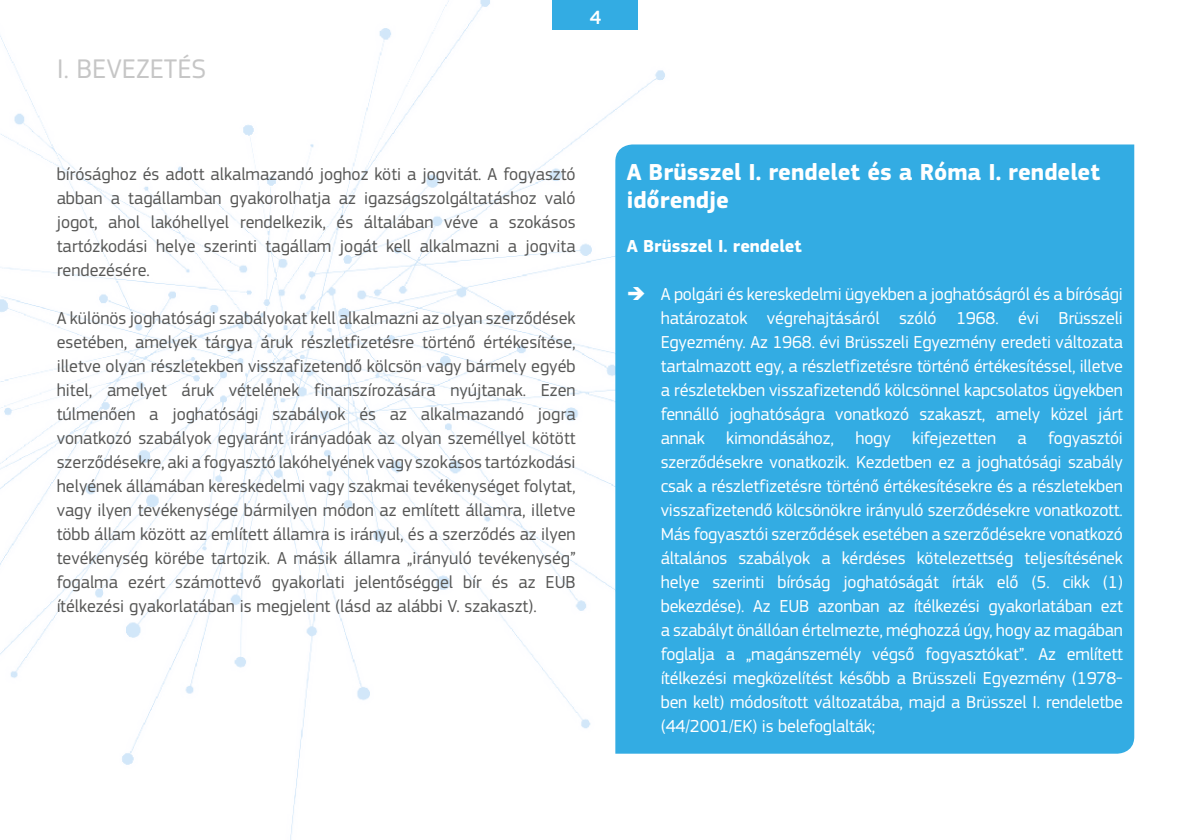
<style>
.page{position:relative;width:1191px;height:840px;background:#fff}
.page>*{position:absolute;margin:0;border:0;box-sizing:border-box;transform-origin:0 0}
.t1{font:28px "PF Square Sans Pro";color:#c6c6c6}
.box_title_1{font:700 24px/28.8px "PF Square Sans Pro";color:#fff}
.t2{font:500 20px "PF Square Sans Pro";color:#fff}
.body{font:18px/24px "PF Square Sans Pro";color:#575756;text-align:justify}
.t3{font:18px/24px "PF Square Sans Pro";letter-spacing:-.01em;color:#fff;text-align:justify}
.box_title_2{font:700 18px "PF Square Sans Pro";color:#fff}
</style>
<div class="page">
<img style="left:0;top:0;width:858px;height:839px">
<div style="left:553px;top:0;width:85px;height:29px;background:#33ace3"></div>
<div style="left:615px;top:144px;width:519px;height:609px;background:#33ace3"></div>
<svg style="left:628px;top:286px;width:16px;height:13px"></svg>
<h1 class="t1" style="left:57px;top:52px;width:151px">I. BEVEZETÉS</h1>
<p class="t2" style="left:590px;top:5px;width:13px">4</p>
<p class="body" style="left:57px;top:162px;width:520px">bírósághoz és adott alkalmazandó joghoz köti a jogvitát. A fogyasztó abban a tagállamban gyakorolhatja az igazságszolgáltatáshoz való jogot, ahol lakóhellyel rendelkezik, és általában véve a szokásos tartózkodási helye szerinti tagállam jogát kell alkalmazni a jogvita rendezésére.</p>
<p class="body" style="left:57px;top:306px;width:520px">A különös joghatósági szabályokat kell alkalmazni az olyan szerződések esetében, amelyek tárgya áruk részletfizetésre történő értékesítése, illetve olyan részletekben visszafizetendő kölcsön vagy bármely egyéb hitel, amelyet áruk vételének finanszírozására nyújtanak. Ezen túlmenően a joghatósági szabályok és az alkalmazandó jogra vonatkozó szabályok egyaránt irányadóak az olyan személlyel kötött szerződésekre, aki a fogyasztó lakóhelyének vagy szokásos tartózkodási helyének államában kereskedelmi vagy szakmai tevékenységet folytat, vagy ilyen tevékenysége bármilyen módon az említett államra, illetve több állam között az említett államra is irányul, és a szerződés az ilyen tevékenység körébe tartozik. A másik államra „irányuló tevékenység” fogalma ezért számottevő gyakorlati jelentőséggel bír és az EUB ítélkezési gyakorlatában is megjelent (lásd az alábbi V. szakaszt).</p>
<p class="box_title_1" style="left:626px;top:158px;width:475px">A Brüsszel I. rendelet és a Róma I. rendelet időrendje</p>
<p class="box_title_2" style="left:626px;top:235px;width:177px">A Brüsszel I. rendelet</p>
<p class="t3" style="left:660px;top:282px;width:464px">A polgári és kereskedelmi ügyekben a joghatóságról és a bírósági határozatok végrehajtásáról szóló 1968. évi Brüsszeli Egyezmény. Az 1968. évi Brüsszeli Egyezmény eredeti változata tartalmazott egy, a részletfizetésre történő értékesítéssel, illetve a részletekben visszafizetendő kölcsönnel kapcsolatos ügyekben fennálló joghatóságra vonatkozó szakaszt, amely közel járt annak kimondásához, hogy kifejezetten a fogyasztói szerződésekre vonatkozik. Kezdetben ez a joghatósági szabály csak a részletfizetésre történő értékesítésekre és a részletekben visszafizetendő kölcsönökre irányuló szerződésekre vonatkozott.<br>Más fogyasztói szerződések esetében a szerződésekre vonatkozó általános szabályok a kérdéses kötelezettség teljesítésének helye szerinti bíróság joghatóságát írták elő (5. cikk (1) bekezdése). Az EUB azonban az ítélkezési gyakorlatában ezt a szabályt önállóan értelmezte, méghozzá úgy, hogy az magában foglalja a „magánszemély végső fogyasztókat”. Az említett ítélkezési megközelítést később a Brüsszeli Egyezmény (1978- ben kelt) módosított változatába, majd a Brüsszel I. rendeletbe (44/2001/EK) is belefoglalták;</p>
</div>
